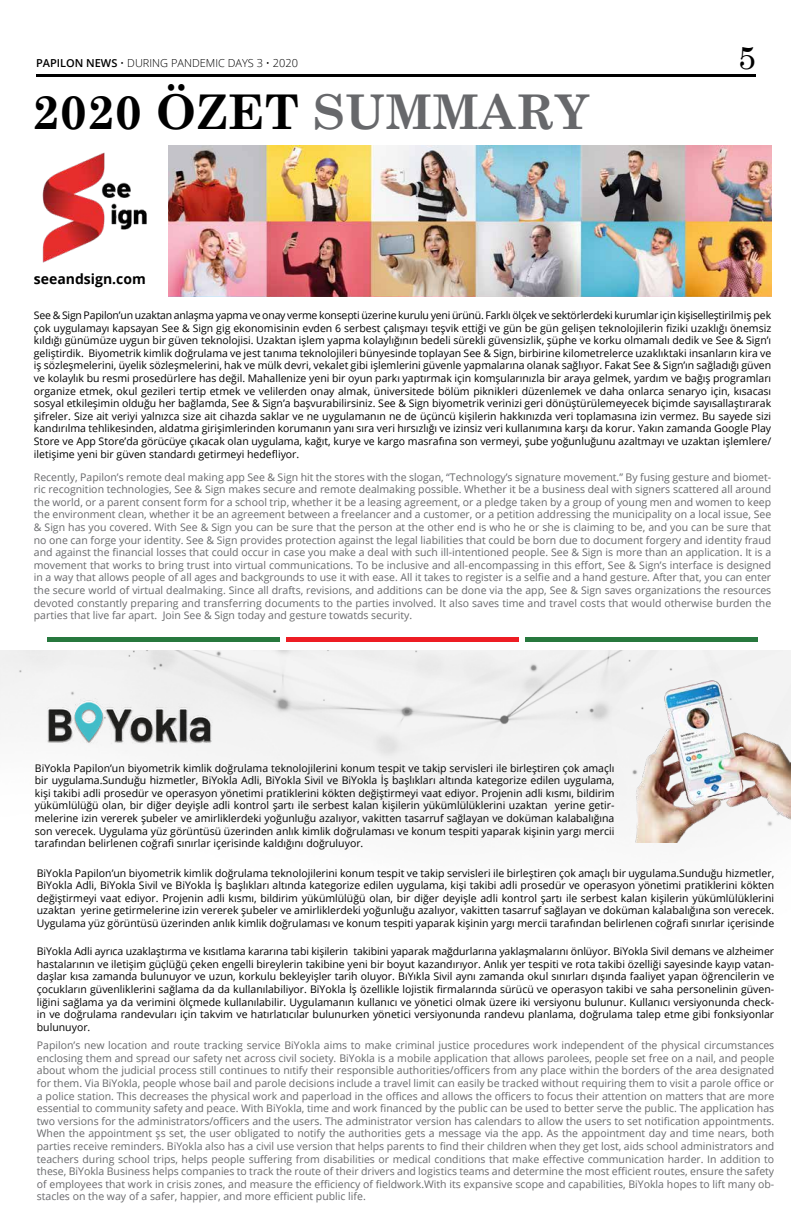
<style>
.page{position:relative;width:792px;height:1224px;background:#fff}
.page>*{position:absolute;margin:0;border:0;box-sizing:border-box;transform-origin:0 0}
.t1{font:700 48px "Century Schoolbook";color:#000}
.t2{font:32px "Century Schoolbook";color:#000}
.t3{font:700 14px "Open Sans";color:#000}
.t4{font:300 11px "Open Sans";color:#000}
.t5{font:10.5px/12.6px "Open Sans";color:#000;text-align:justify}
.t6{font:10.5px/12.6px "Open Sans";color:#67686b;text-align:justify}
.s1{font-weight:600}
.s2{color:#67686b}
</style>
<div class="page">
<hr style="left:36px;top:74px;width:720px;height:3px;background:#000">
<img style="left:169px;top:145px;width:602px;height:152px">
<img style="left:0;top:651px;width:450px;height:171px">
<img style="left:42px;top:152px;width:105px;height:111px">
<img style="left:35px;top:687px;width:194px;height:66px">
<img style="left:450px;top:651px;width:341px;height:192px">
<div style="left:47px;top:637px;width:233px;height:5px;background:#27783e"></div>
<div style="left:286px;top:637px;width:233px;height:5px;background:#ed1d24"></div>
<div style="left:525px;top:637px;width:233px;height:5px;background:#27783e"></div>
<p class="t4" style="left:36px;top:56px;width:264px"><span class="s1">PAPILON NEWS</span> • DURING PANDEMIC DAYS 3 • 2020</p>
<h2 class="t2" style="left:738px;top:31px;width:19px">5</h2>
<h1 class="t1" style="left:32px;top:75px;width:559px">2020 ÖZET <span class="s2">SUMMARY</span></h1>
<h3 class="t3" style="left:34px;top:269px;width:113px">seeandsign.com</h3>
<p class="t5" style="left:34px;top:309px;width:739px">See &amp; Sign Papilon’un uzaktan anlaşma yapma ve onay verme konsepti üzerine kurulu yeni ürünü. Farklı ölçek ve sektörlerdeki kurumlar için kişiselleştirilmiş pek çok uygulamayı kapsayan See &amp; Sign gig ekonomisinin evden 6 serbest çalışmayı teşvik ettiği ve gün be gün gelişen teknolojilerin fiziki uzaklığı önemsiz kıldığı günümüze uygun bir güven teknolojisi. Uzaktan işlem yapma kolaylığının bedeli sürekli güvensizlik, şüphe ve korku olmamalı dedik ve See &amp; Sign’ı geliştirdik. Biyometrik kimlik doğrulama ve jest tanıma teknolojileri bünyesinde toplayan See &amp; Sign, birbirine kilometrelerce uzaklıktaki insanların kira ve iş sözleşmelerini, üyelik sözleşmelerini, hak ve mülk devri, vekalet gibi işlemlerini güvenle yapmalarına olanak sağlıyor. Fakat See &amp; Sign’ın sağladığı güven ve kolaylık bu resmi prosedürlere has değil. Mahallenize yeni bir oyun parkı yaptırmak için komşularınızla bir araya gelmek, yardım ve bağış programları organize etmek, okul gezileri tertip etmek ve velilerden onay almak, üniversitede bölüm piknikleri düzenlemek ve daha onlarca senaryo için, kısacası sosyal etkileşimin olduğu her bağlamda, See &amp; Sign’a başvurabilirsiniz. See &amp; Sign biyometrik verinizi geri dönüştürülemeyecek biçimde sayısallaştırarak şifreler. Size ait veriyi yalnızca size ait cihazda saklar ve ne uygulamanın ne de üçüncü kişilerin hakkınızda veri toplamasına izin vermez. Bu sayede sizi kandırılma tehlikesinden, aldatma girişimlerinden korumanın yanı sıra veri hırsızlığı ve izinsiz veri kullanımına karşı da korur. Yakın zamanda Google Play Store ve App Store’da görücüye çıkacak olan uygulama, kağıt, kurye ve kargo masrafına son vermeyi, şube yoğunluğunu azaltmayı ve uzaktan işlemlere/ iletişime yeni bir güven standardı getirmeyi hedefliyor.</p>
<p class="t6" style="left:34px;top:470px;width:739px">Recently, Papilon’s remote deal making app See &amp; Sign hit the stores with the slogan, “Technology’s signature movement.” By fusing gesture and biomet&shy;ric recognition technologies, See &amp; Sign makes secure and remote dealmaking possible. Whether it be a business deal with signers scattered all around the world, or a parent consent form for a school trip, whether it be a leasing agreement, or a pledge taken by a group of young men and women to keep the environment clean, whether it be an agreement between a freelancer and a customer, or a petition addressing the municipality on a local issue, See &amp; Sign has you covered. With See &amp; Sign you can be sure that the person at the other end is who he or she is claiming to be, and you can be sure that no one can forge your identity. See &amp; Sign provides protection against the legal liabilities that could be born due to document forgery and identity fraud and against the financial losses that could occur in case you make a deal with such ill-intentioned people. See &amp; Sign is more than an application. It is a movement that works to bring trust into virtual communications. To be inclusive and all-encompassing in this effort, See &amp; Sign’s interface is designed in a way that allows people of all ages and backgrounds to use it with ease. All it takes to register is a selfie and a hand gesture. After that, you can enter the secure world of virtual dealmaking. Since all drafts, revisions, and additions can be done via the app, See &amp; Sign saves organizations the resources devoted constantly preparing and transferring documents to the parties involved. It also saves time and travel costs that would otherwise burden the parties that live far apart. Join See &amp; Sign today and gesture towatds security.</p>
<p class="t5" style="left:35px;top:761px;width:581px">BiYokla Papilon’un biyometrik kimlik doğrulama teknolojilerini konum tespit ve takip servisleri ile birleştiren çok amaçlı bir uygulama.Sunduğu hizmetler, BiYokla Adli, BiYokla Sivil ve BiYokla İş başlıkları altında kategorize edilen uygulama, kişi takibi adli prosedür ve operasyon yönetimi pratiklerini kökten değiştirmeyi vaat ediyor. Projenin adli kısmı, bildirim yükümlülüğü olan, bir diğer deyişle adli kontrol şartı ile serbest kalan kişilerin yükümlülüklerini uzaktan yerine getir&shy;melerine izin vererek şubeler ve amirliklerdeki yoğunluğu azalıyor, vakitten tasarruf sağlayan ve doküman kalabalığına son verecek. Uygulama yüz görüntüsü üzerinden anlık kimlik doğrulaması ve konum tespiti yaparak kişinin yargı mercii tarafından belirlenen coğrafi sınırlar içerisinde kaldığını doğruluyor.</p>
<p class="t5" style="left:37px;top:866px;width:739px">BiYokla Papilon’un biyometrik kimlik doğrulama teknolojilerini konum tespit ve takip servisleri ile birleştiren çok amaçlı bir uygulama.Sunduğu hizmetler, BiYokla Adli, BiYokla Sivil ve BiYokla İş başlıkları altında kategorize edilen uygulama, kişi takibi adli prosedür ve operasyon yönetimi pratiklerini kökten değiştirmeyi vaat ediyor. Projenin adli kısmı, bildirim yükümlülüğü olan, bir diğer deyişle adli kontrol şartı ile serbest kalan kişilerin yükümlülüklerini uzaktan yerine getirmelerine izin vererek şubeler ve amirliklerdeki yoğunluğu azalıyor, vakitten tasarruf sağlayan ve doküman kalabalığına son verecek.<br>Uygulama yüz görüntüsü üzerinden anlık kimlik doğrulaması ve konum tespiti yaparak kişinin yargı mercii tarafından belirlenen coğrafi sınırlar içerisinde</p>
<p class="t5" style="left:37px;top:945px;width:739px">BiYokla Adli ayrıca uzaklaştırma ve kısıtlama kararına tabi kişilerin takibini yaparak mağdurlarına yaklaşmalarını önlüyor. BiYokla Sivil demans ve alzheimer hastalarının ve iletişim güçlüğü çeken engelli bireylerin takibine yeni bir boyut kazandırıyor. Anlık yer tespiti ve rota takibi özelliği sayesinde kayıp vatan&shy;daşlar kısa zamanda bulunuyor ve uzun, korkulu bekleyişler tarih oluyor. BıYıkla Sivil aynı zamanda okul sınırları dışında faaliyet yapan öğrencilerin ve çocukların güvenliklerini sağlama da da kullanılabiliyor. BiYokla İş özellikle lojistik firmalarında sürücü ve operasyon takibi ve saha personelinin güven&shy;liğini sağlama ya da verimini ölçmede kullanılabilir. Uygulamanın kullanıcı ve yönetici olmak üzere iki versiyonu bulunur. Kullanıcı versiyonunda check&shy;in ve doğrulama randevuları için takvim ve hatırlatıcılar bulunurken yönetici versiyonunda randevu planlama, doğrulama talep etme gibi fonksiyonlar bulunuyor.</p>
<p class="t6" style="left:37px;top:1039px;width:739px">Papilon’s new location and route tracking service BiYokla aims to make criminal justice procedures work independent of the physical circumstances enclosing them and spread our safety net across civil society. BiYokla is a mobile application that allows parolees, people set free on a nail, and people about whom the judicial process still continues to nıtify their responsible authorities/officers from any place within the borders of the area designated for them. Via BiYokla, people whose bail and parole decisions include a travel limit can easily be tracked without requiring them to visit a parole office or a police station. This decreases the physical work and paperload in the offices and allows the officers to focus their attention on matters that are more essential to community safety and peace. With BiYokla, time and work financed by the public can be used to better serve the public. The application has two versions for the administrators/officers and the users. The administrator version has calendars to allow the users to set notification appointments.<br>When the appointment şs set, the user obligated to notify the authorities gets a message via the app. As the appointment day and time nears, both parties receive reminders. BiYokla also has a civil use version that helps parents to find their children when they get lost, aids school administrators and teachers during school trips, helps people suffering from disabilities or medical conditions that make effective communication harder. In addition to these, BiYokla Business helps companies to track the route of their drivers and logistics teams and determine the most efficient routes, ensure the safety of employees that work in crisis zones, and measure the efficiency of fieldwork.With its expansive scope and capabilities, BiYokla hopes to lift many ob&shy;stacles on the way of a safer, happier, and more efficient public life.</p>
</div>
